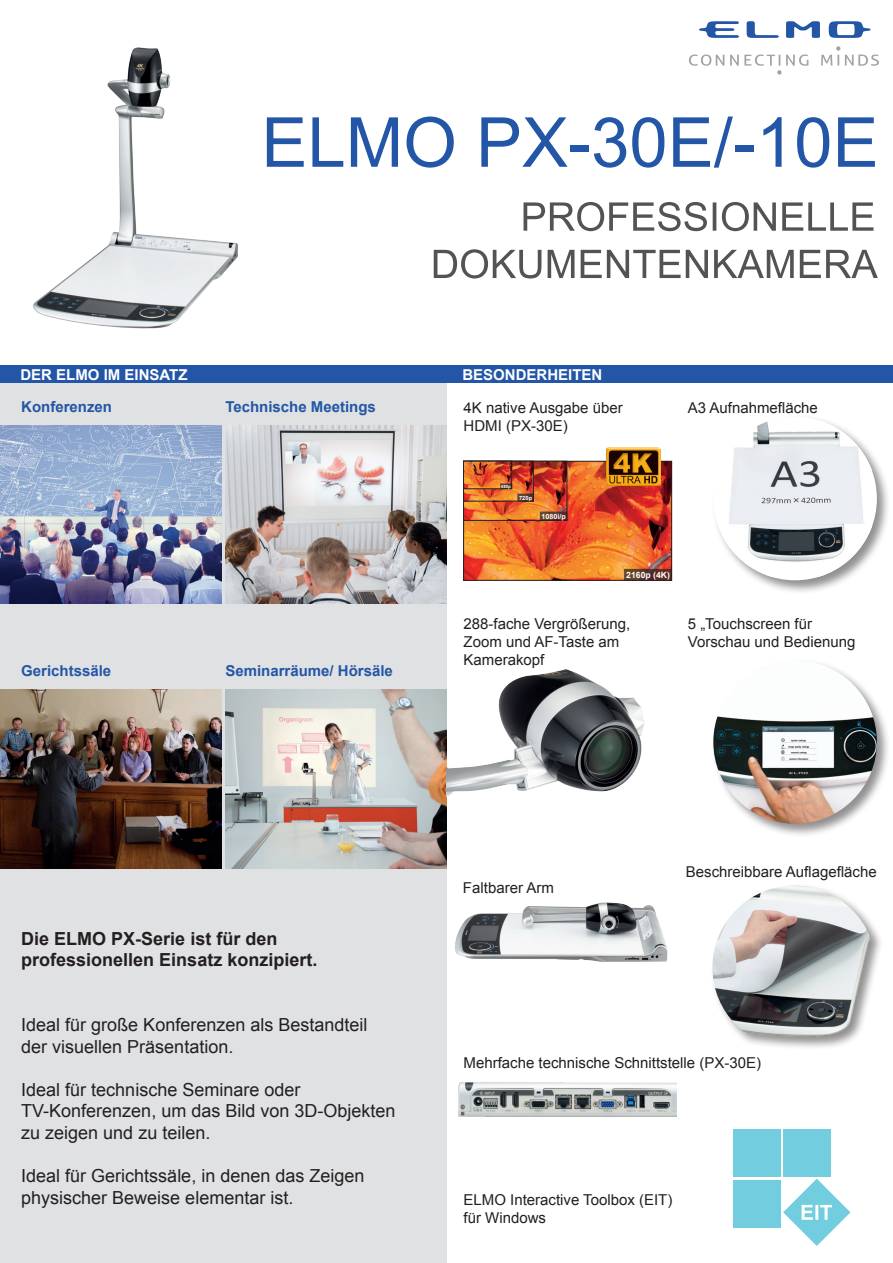
<style>
.page{position:relative;width:893px;height:1263px;background:#fff}
.page>*{position:absolute;margin:0;border:0;box-sizing:border-box;transform-origin:0 0}
.t1{font:69px "Arial";color:#2356a6}
.t2{font:18px/21.6px "Arial";color:#231f20}
.t3{font:700 18px/21.6px "Arial";color:#231f20}
.t4{font:15px/18px "Arial";color:#231f20}
.t5{font:700 15px "Arial";color:#2356a6}
.t6{font:700 15px "Arial";color:#fff}
.t7{font:700 8.7px "Arial";color:#fff}
.t8{font:700 7.2px "Arial";color:#fff}
.t9{font:700 5.7px "Arial";color:#fff}
.t10{font:700 4.35px "Arial";color:#fff}
</style>
<div class="page">
<div style="left:0;top:374px;width:446px;height:889px;background:#e0e1e3"></div>
<div style="left:0;top:366px;width:893px;height:17px;background:#2356a6"></div>
<img style="left:465px;top:463px;width:205px;height:115px">
<div style="left:463px;top:461px;width:209px;height:119px;border:1px solid #231f20"></div>
<img style="left:606px;top:448px;width:54px;height:37px">
<svg style="left:626px;top:571px;width:44px;height:7px"></svg>
<div style="left:624px;top:569px;width:48px;height:11px;border:1px solid #231f20"></div>
<img style="left:465px;top:463px;width:100px;height:55px">
<div style="left:463px;top:461px;width:104px;height:59px;border:1px solid #231f20"></div>
<svg style="left:542px;top:514px;width:23px;height:4px"></svg>
<div style="left:540px;top:512px;width:27px;height:8px;border:1px solid #231f20"></div>
<img style="left:465px;top:463px;width:66px;height:36px">
<div style="left:463px;top:461px;width:70px;height:40px;border:1px solid #231f20"></div>
<svg style="left:520px;top:496px;width:11px;height:3px"></svg>
<div style="left:518px;top:494px;width:15px;height:7px;border:1px solid #231f20"></div>
<img style="left:465px;top:463px;width:45px;height:24px">
<div style="left:463px;top:461px;width:49px;height:28px;border:1px solid #231f20"></div>
<div style="left:500px;top:484px;width:12px;height:5px;border:1px solid #231f20"></div>
<svg style="left:699px;top:21px;width:171px;height:17px"></svg>
<svg style="left:689px;top:46px;width:190px;height:29px"></svg>
<div style="left:711px;top:658px;width:180px;height:180px;background:#231f20;opacity:.5"></div>
<img style="left:713px;top:660px;width:164px;height:164px;border-radius:82px">
<div style="left:711px;top:414px;width:180px;height:180px;background:#231f20;opacity:.5"></div>
<div style="left:713px;top:417px;width:164px;height:163px;background:#fff;border-radius:50%"></div>
<img style="left:722px;top:417px;width:150px;height:160px">
<img style="left:0;top:426px;width:221px;height:178px">
<img style="left:225px;top:425px;width:221px;height:179px">
<img style="left:0;top:690px;width:221px;height:178px">
<img style="left:225px;top:690px;width:221px;height:178px">
<img style="left:455px;top:902px;width:213px;height:60px">
<img style="left:446px;top:665px;width:199px;height:145px">
<img style="left:33px;top:47px;width:205px;height:282px">
<div style="left:733px;top:1129px;width:47px;height:47px;background:#72cede"></div>
<div style="left:783px;top:1129px;width:48px;height:47px;background:#72cede"></div>
<div style="left:733px;top:1180px;width:47px;height:47px;background:#72cede"></div>
<svg style="left:783px;top:1178px;width:67px;height:68px"></svg>
<img style="left:458px;top:1082px;width:219px;height:35px">
<div style="left:710px;top:883px;width:174px;height:167px;background:#231f20;opacity:.5"></div>
<img style="left:712px;top:885px;width:164px;height:164px;border-radius:82px">
<svg style="left:434px;top:249px;width:444px;height:29px"></svg>
<svg style="left:523px;top:202px;width:350px;height:29px"></svg>
<h1 class="t1" style="left:261px;top:97px;width:619px">ELMO PX-30E/-10E</h1>
<p class="t6" style="left:20px;top:365px;width:169px">DER ELMO IM EINSATZ</p>
<p class="t6" style="left:462px;top:365px;width:142px">BESONDERHEITEN</p>
<p class="t5" style="left:21px;top:396px;width:92px">Konferenzen</p>
<p class="t5" style="left:225px;top:396px;width:152px">Technische Meetings</p>
<p class="t5" style="left:21px;top:661px;width:92px">Gerichtssäle</p>
<p class="t5" style="left:225px;top:661px;width:169px">Seminarräume/ Hörsäle</p>
<p class="t4" style="left:463px;top:399px;width:161px">4K native Ausgabe über<br>HDMI (PX-30E)</p>
<p class="t4" style="left:688px;top:399px;width:132px">A3 Aufnahmefläche</p>
<p class="t10" style="left:501px;top:483px;width:11px">480p</p>
<p class="t9" style="left:519px;top:494px;width:15px">720p</p>
<p class="t8" style="left:542px;top:511px;width:26px">1080i/p</p>
<p class="t7" style="left:626px;top:569px;width:45px">2160p (4K)</p>
<p class="t4" style="left:463px;top:614px;width:168px">288-fache Vergrößerung,<br>Zoom und AF-Taste am<br>Kamerakopf</p>
<p class="t4" style="left:688px;top:614px;width:169px">5 „Touchscreen für<br>Vorschau und Bedienung</p>
<p class="t3" style="left:21px;top:928px;width:298px">Die ELMO PX-Serie ist für den professionellen Einsatz konzipiert.</p>
<p class="t2" style="left:21px;top:1014px;width:348px">Ideal für große Konferenzen als Bestandteil der visuellen Präsentation.</p>
<p class="t2" style="left:21px;top:1079px;width:376px">Ideal für technische Seminare oder<br>TV-Konferenzen, um das Bild von 3D-Objekten zu zeigen und zu teilen.</p>
<p class="t2" style="left:21px;top:1165px;width:345px">Ideal für Gerichtssäle, in denen das Zeigen physischer Beweise elementar ist.</p>
<p class="t4" style="left:463px;top:879px;width:92px">Faltbarer Arm</p>
<p class="t4" style="left:686px;top:863px;width:192px">Beschreibbare Auflagefläche</p>
<p class="t4" style="left:463px;top:1053px;width:299px">Mehrfache technische Schnittstelle (PX-30E)</p>
<p class="t4" style="left:463px;top:1191px;width:210px">ELMO Interactive Toolbox (EIT) für Windows</p>
</div>
